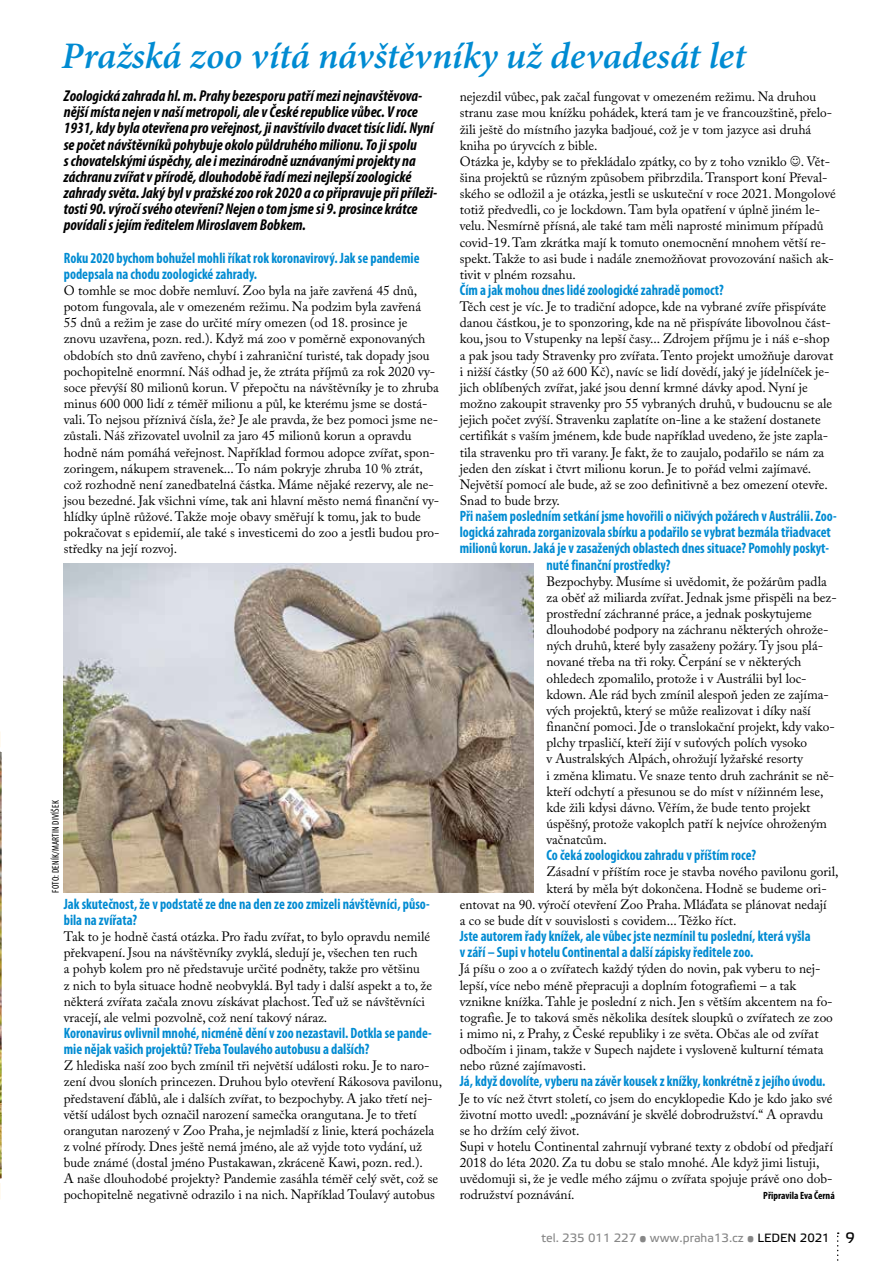
<style>
.page{position:relative;width:893px;height:1263px;background:#fff}
.page>*{position:absolute;margin:0;border:0;box-sizing:border-box;transform-origin:0 0}
.t1{font:italic 600 37.5px "Minion Pro";color:#008bd2}
.t2{font:italic 700 condensed 15.75px/16.2px "Myriad Pro";color:#000}
.t3{font:700 condensed 15px/16.2px "Myriad Pro";color:#008bd2;scale:.93 1}
.t4{font:13.5px/16.2px "Adobe Caslon Pro";color:#000}
.t5{font:12px "Elektra Text Pro";color:#878787}
.t6{font:700 condensed 10.5px "Myriad Pro";color:#000}
.t7{font:condensed 9.75px "Myriad Pro";letter-spacing:.02em;color:#000}
.s1{color:#000}
.s2{font-size:15px;color:#000}
</style>
<div class="page">
<svg style="left:837px;top:1232px;width:2px;height:29px"></svg>
<svg style="left:0;top:751px;width:2px;height:428px"></svg>
<img style="left:63px;top:564px;width:471px;height:328px">
<h1 class="t1" style="left:62px;top:33px;width:686px">Pražská zoo vítá návštěvníky už devadesát let</h1>
<p class="t2" style="left:64px;top:88px;width:375px">Zoologická zahrada hl. m. Prahy bezesporu patří mezi nejnavštěvova&shy;nější místa nejen v naší metropoli, ale vČeské republice vůbec. V roce 1931, kdy byla otevřena pro veřejnost, ji navštívilo dvacet tisíc lidí. Nyní se počet návštěvníků pohybuje okolo půldruhého milionu. To ji spolu schovatelskými úspěchy, ale imezinárodně uznávanými projekty na záchranu zvířat v přírodě, dlouhodobě řadí mezi nejlepší zoologické zahrady světa. Jaký byl v pražské zoo rok 2020 a co připravuje při příleži&shy;tosti 90. výročí svého otevření? Nejen o tom jsme si 9. prosince krátce povídali sjejím ředitelem Miroslavem Bobkem.</p>
<p class="t3" style="left:64px;top:250px;width:384px">Roku 2020 bychom bohužel mohli říkat rok koronavirový. Jak se pandemie podepsala na chodu zoologické zahrady.</p>
<p class="t4" style="left:64px;top:282px;width:377px">O tomhle se moc dobře nemluví. Zoo byla na jaře zavřená 45 dnů, potom fungovala, ale v omezeném režimu. Na podzim byla zavřená<br>55 dnů a režim je zase do určité míry omezen (od 18. prosince je znovu uzavřena, pozn. red.). Když má zoo v poměrně exponovaných obdobích sto dnů zavřeno, chybí i zahraniční turisté, tak dopady jsou pochopitelně enormní. Náš odhad je, že ztráta příjmů za rok 2020 vy&shy;soce převýší 80 milionů korun. V přepočtu na návštěvníky je to zhruba minus 600 000 lidí z téměř milionu a půl, ke kterému jsme se dostá&shy;vali. To nejsou příznivá čísla, že? Je ale pravda, že bez pomoci jsme ne&shy;zůstali. Náš zřizovatel uvolnil za jaro 45 milionů korun a opravdu hodně nám pomáhá veřejnost. Například formou adopce zvířat, spon&shy;zoringem, nákupem stravenek... To nám pokryje zhruba 10 % ztrát, což rozhodně není zanedbatelná částka. Máme nějaké rezervy, ale ne&shy;jsou bezedné. Jak všichni víme, tak ani hlavní město nemá finanční vy&shy;hlídky úplně růžové. Takže moje obavy směřují k tomu, jak to bude pokračovat s epidemií, ale také s investicemi do zoo a jestli budou pro&shy;středky na její rozvoj.</p>
<p class="t7" style="left:50px;top:892px;width:94px;rotate:-90deg">FOTO: DENÍK/MARTIN DIVÍŠEK</p>
<p class="t3" style="left:64px;top:896px;width:395px">Jak skutečnost, že v podstatě ze dne na den ze zoo zmizeli návštěvníci, půso&shy;bila na zvířata?</p>
<p class="t4" style="left:64px;top:928px;width:370px">Tak to je hodně častá otázka. Pro řadu zvířat, to bylo opravdu nemilé překvapení. Jsou na návštěvníky zvyklá, sledují je, všechen ten ruch<br>a pohyb kolem pro ně představuje určité podněty, takže pro většinu<br>z nich to byla situace hodně neobvyklá. Byl tady i další aspekt a to, že některá zvířata začala znovu získávat plachost. Teď už se návštěvníci vracejí, ale velmi pozvolně, což není takový náraz.</p>
<p class="t3" style="left:64px;top:1025px;width:397px">Koronavirus ovlivnil mnohé, nicméně dění v zoo nezastavil. Dotkla se pande&shy;mie nějak vašich projektů? Třeba Toulavého autobusu a dalších?</p>
<p class="t4" style="left:64px;top:1057px;width:380px">Z hlediska naší zoo bych zmínil tři největší události roku. Je to naro&shy;zení dvou sloních princezen. Druhou bylo otevření Rákosova pavilonu, představení ďáblů, ale i dalších zvířat, to bezpochyby. A jako třetí nej&shy;větší událost bych označil narození samečka orangutana. Je to třetí orangutan narozený v Zoo Praha, je nejmladší z linie, která pocházela z volné přírody. Dnes ještě nemá jméno, ale až vyjde toto vydání, už bude známé (dostal jméno Pustakawan, zkráceně Kawi, pozn. red.).<br>A naše dlouhodobé projekty? Pandemie zasáhla téměř celý svět, což se pochopitelně negativně odrazilo i na nich. Například Toulavý autobus</p>
<p class="t4" style="left:460px;top:88px;width:378px">nejezdil vůbec, pak začal fungovat v omezeném režimu. Na druhou stranu zase mou knížku pohádek, která tam je ve francouzštině, přelo&shy;žili ještě do místního jazyka badjoué, což je v tom jazyce asi druhá kniha po úryvcích z bible.<br>Otázka je, kdyby se to překládalo zpátky, co by z toho vzniklo . Vět&shy;šina projektů se různým způsobem přibrzdila. Transport koní Převal&shy;ského se odložil a je otázka, jestli se uskuteční v roce 2021. Mongolové totiž předvedli, co je lockdown. Tam byla opatření v úplně jiném le&shy;velu. Nesmírně přísná, ale také tam měli naprosté minimum případů covid-19. Tam zkrátka mají k tomuto onemocnění mnohem větší re&shy;spekt. Takže to asi bude i nadále znemožňovat provozování našich ak&shy;tivit v plném rozsahu.</p>
<p class="t3" style="left:460px;top:282px;width:286px">Čím a jak mohou dnes lidé zoologické zahradě pomoct?</p>
<p class="t4" style="left:460px;top:298px;width:375px">Těch cest je víc. Je to tradiční adopce, kde na vybrané zvíře přispíváte danou částkou, je to sponzoring, kde na ně přispíváte libovolnou část&shy;kou, jsou to Vstupenky na lepší časy... Zdrojem příjmu je i náš e-shop a pak jsou tady Stravenky pro zvířata. Tento projekt umožňuje darovat i nižší částky (50 až 600 Kč), navíc se lidí dovědí, jaký je jídelníček je&shy;jich oblíbených zvířat, jaké jsou denní krmné dávky apod. Nyní je možno zakoupit stravenky pro 55 vybraných druhů, v budoucnu se ale jejich počet zvýší. Stravenku zaplatíte on-line a ke stažení dostanete certifikát s vaším jménem, kde bude například uvedeno, že jste zapla&shy;tila stravenku pro tři varany. Je fakt, že to zaujalo, podařilo se nám za jeden den získat i čtvrt milionu korun. Je to pořád velmi zajímavé.<br>Největší pomocí ale bude, až se zoo definitivně a bez omezení otevře.<br>Snad to bude brzy.</p>
<p class="t3" style="left:460px;top:508px;width:407px">Při našem posledním setkání jsme hovořili o ničivých požárech v Austrálii. Zoo-</p>
<p class="t3" style="left:460px;top:524px;width:401px">logická zahrada zorganizovala sbírku a podařilo se vybrat bezmála třiadvacet</p>
<p class="t3" style="left:460px;top:541px;width:399px">milionů korun. Jaká je v zasažených oblastech dnes situace? Pomohly poskyt-</p>
<p class="t3" style="left:546px;top:557px;width:135px">nuté finanční prostředky?</p>
<p class="t4" style="left:546px;top:573px;width:292px">Bezpochyby. Musíme si uvědomit, že požárům padla za oběť až miliarda zvířat. Jednak jsme přispěli na bez&shy;prostřední záchranné práce, a jednak poskytujeme dlouhodobé podpory na záchranu některých ohrože&shy;ných druhů, které byly zasaženy požáry. Ty jsou plá&shy;nované třeba na tři roky. Čerpání se v některých ohledech zpomalilo, protože i v Austrálii byl loc&shy;kdown. Ale rád bych zmínil alespoň jeden ze zajíma&shy;vých projektů, který se může realizovat i díky naší finanční pomoci. Jde o translokační projekt, kdy vako&shy;plchy trpasličí, kteří žijí v suťových polích vysoko<br>v Australských Alpách, ohrožují lyžařské resorty<br>i změna klimatu. Ve snaze tento druh zachránit se ně&shy;kteří odchytí a přesunou se do míst v nížinném lese, kde žili kdysi dávno. Věřím, že bude tento projekt úspěšný, protože vakoplch patří k nejvíce ohroženým vačnatcům.</p>
<p class="t3" style="left:546px;top:847px;width:227px">Co čeká zoologickou zahradu v příštím roce?</p>
<p class="t4" style="left:546px;top:864px;width:294px">Zásadní v příštím roce je stavba nového pavilonu goril,</p>
<p class="t4" style="left:546px;top:880px;width:282px">která by měla být dokončena. Hodně se budeme ori-</p>
<p class="t4" style="left:460px;top:896px;width:368px">entovat na 90. výročí otevření Zoo Praha. Mláďata se plánovat nedají</p>
<p class="t4" style="left:460px;top:912px;width:278px">a co se bude dít v souvislosti s covidem... Těžko říct.</p>
<p class="t3" style="left:460px;top:928px;width:379px">Jste autorem řady knížek, ale vůbec jste nezmínil tu poslední, která vyšla v září – Supi v hotelu Continental a další zápisky ředitele zoo.</p>
<p class="t4" style="left:460px;top:960px;width:375px">Já píšu o zoo a o zvířatech každý týden do novin, pak vyberu to nej&shy;lepší, více nebo méně přepracuji a doplním fotografiemi – a tak vznikne knížka. Tahle je poslední z nich. Jen s větším akcentem na fo&shy;tografie. Je to taková směs několika desítek sloupků o zvířatech ze zoo i mimo ni, z Prahy, z České republiky i ze světa. Občas ale od zvířat odbočím i jinam, takže v Supech najdete i vysloveně kulturní témata nebo různé zajímavosti.</p>
<p class="t3" style="left:460px;top:1073px;width:395px">Já, když dovolíte, vyberu na závěr kousek z knížky, konkrétně z jejího úvodu.</p>
<p class="t4" style="left:460px;top:1090px;width:375px">Je to víc než čtvrt století, co jsem do encyklopedie Kdo je kdo jako své životní motto uvedl: „poznávání je skvělé dobrodružství.“ A opravdu se ho držím celý život.<br>Supi v hotelu Continental zahrnují vybrané texty z období od předjaří 2018 do léta 2020. Za tu dobu se stalo mnohé. Ale když jimi listuji, uvědomuji si, že je vedle mého zájmu o zvířata spojuje právě ono dob&shy;rodružství poznávání.</p>
<p class="t6" style="left:763px;top:1190px;width:73px">Připravila Eva Černá</p>
<p class="t5" style="left:541px;top:1231px;width:315px">tel. 235 011 227 • www.praha13.cz • <span class="s1">LEDEN 2021</span> <span class="s2">9</span></p>
</div>
